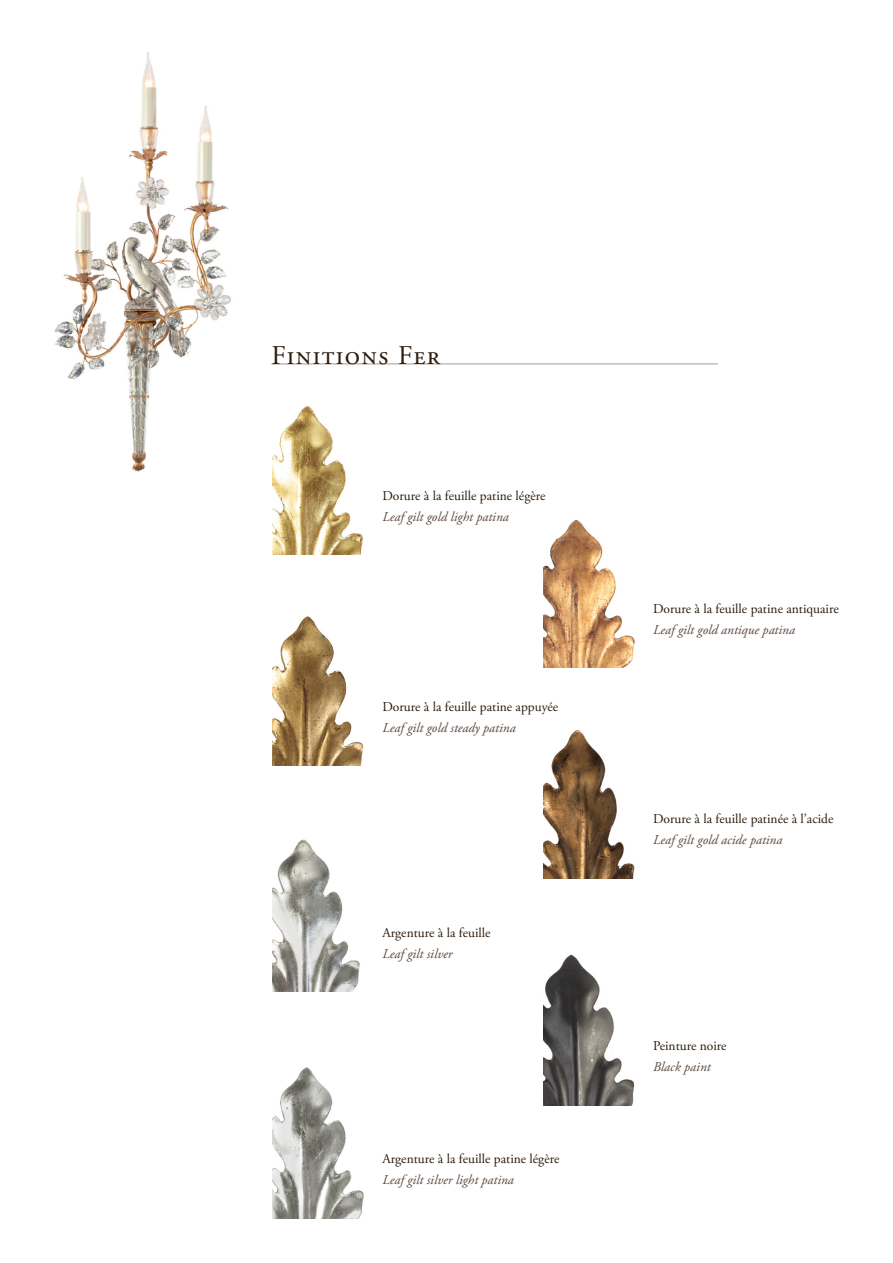
<style>
.page{position:relative;width:893px;height:1263px;background:#fff}
.page>*{position:absolute;margin:0;border:0;box-sizing:border-box;transform-origin:0 0}
.Titre{font:27px "Adobe Garamond Pro";letter-spacing:.05em;color:#2c1c0c}
.Produit_FR{font:13.5px "Adobe Garamond Pro";letter-spacing:-.005em;color:#2c1c0c}
.Produit_FR-2{font:italic 13.5px "Adobe Garamond Pro";color:#5a493f}
</style>
<div class="page">
<hr style="left:271px;top:364px;width:447px;height:1px;background:#a99a8c">
<img style="left:54px;top:52px;width:177px;height:420px">
<img style="left:543px;top:954px;width:92px;height:151px">
<img style="left:273px;top:839px;width:87px;height:152px">
<img style="left:273px;top:406px;width:90px;height:149px">
<img style="left:273px;top:616px;width:91px;height:150px">
<img style="left:543px;top:520px;width:92px;height:148px">
<img style="left:273px;top:1067px;width:91px;height:151px">
<img style="left:543px;top:730px;width:92px;height:149px">
<p class="Titre" style="left:271px;top:339px;width:170px">Finitions Fer</p>
<p class="Produit_FR" style="left:382px;top:487px;width:164px">Dorure à la feuille patine légère</p>
<p class="Produit_FR-2" style="left:382px;top:508px;width:128px">Leaf gilt gold light patina</p>
<p class="Produit_FR" style="left:382px;top:698px;width:177px">Dorure à la feuille patine appuyée</p>
<p class="Produit_FR-2" style="left:382px;top:719px;width:135px">Leaf gilt gold steady patina</p>
<p class="Produit_FR" style="left:382px;top:924px;width:110px">Argenture à la feuille</p>
<p class="Produit_FR-2" style="left:382px;top:945px;width:71px">Leaf gilt silver</p>
<p class="Produit_FR" style="left:382px;top:1150px;width:178px">Argenture à la feuille patine légère</p>
<p class="Produit_FR-2" style="left:382px;top:1171px;width:133px">Leaf gilt silver light patina</p>
<p class="Produit_FR" style="left:653px;top:601px;width:187px">Dorure à la feuille patine antiquaire</p>
<p class="Produit_FR-2" style="left:653px;top:622px;width:143px">Leaf gilt gold antique patina</p>
<p class="Produit_FR" style="left:653px;top:811px;width:182px">Dorure à la feuille patinée à l’acide</p>
<p class="Produit_FR-2" style="left:653px;top:832px;width:131px">Leaf gilt gold acide patina</p>
<p class="Produit_FR" style="left:653px;top:1038px;width:75px">Peinture noire</p>
<p class="Produit_FR-2" style="left:653px;top:1059px;width:59px">Black paint</p>
</div>
